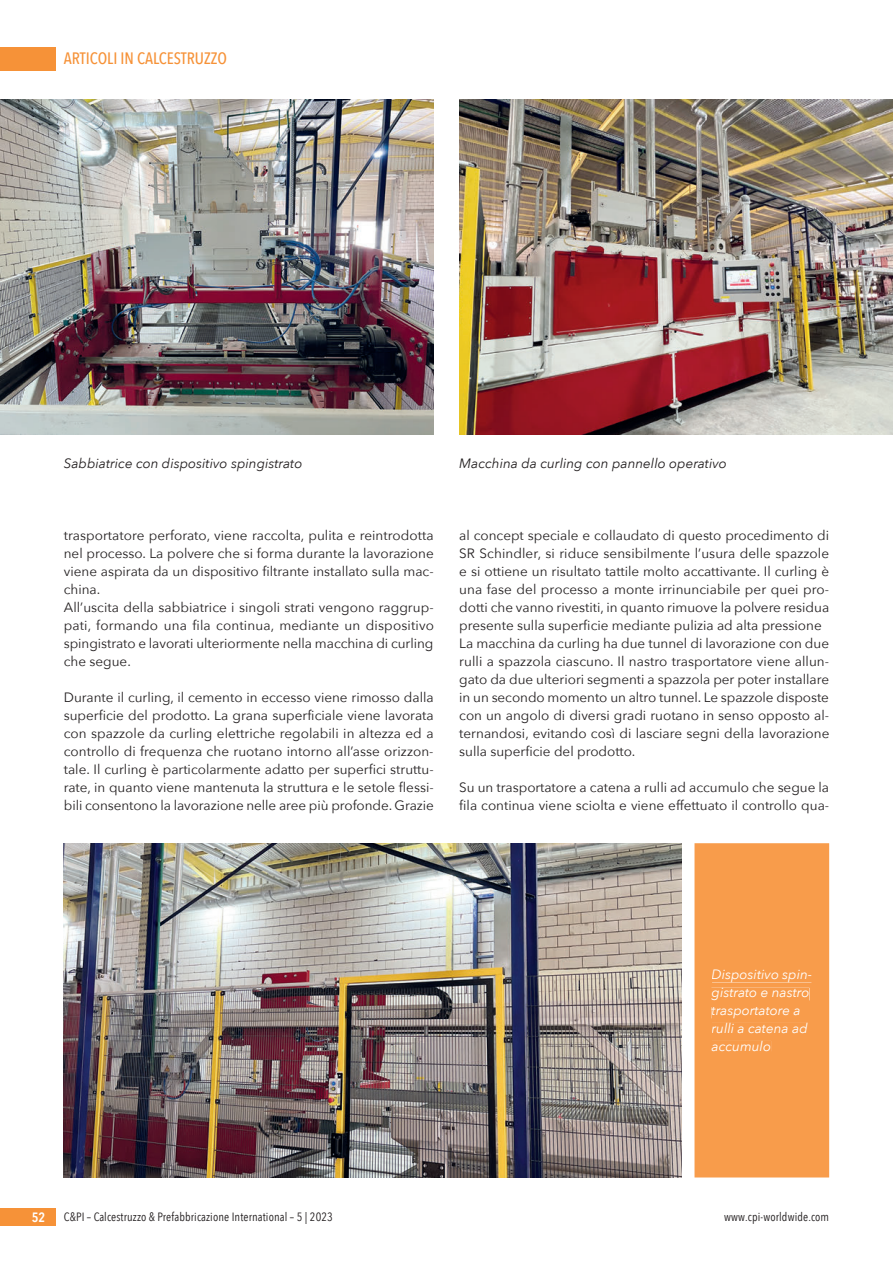
<style>
.page{position:relative;width:893px;height:1263px;background:#fff}
.page>*{position:absolute;margin:0;border:0;box-sizing:border-box;transform-origin:0 0}
.t1{font:500 16.5px "Avenir Next Condensed";color:#f69238}
.t2{font:13.5px/18px "Avenir Next";color:#231f20}
.t3{font:italic 13.5px "Avenir Next";color:#231f20}
.t4{font:italic 13.5px/18px "Avenir Next";color:#fff}
.t5{font:600 13.5px "Avenir Next Condensed";color:#fff}
.t6{font:12px "Avenir Next Condensed";letter-spacing:.01em;color:#231f20}
</style>
<div class="page">
<div style="left:0;top:47px;width:55px;height:23px;background:#f69238"></div>
<div style="left:0;top:1208px;width:55px;height:18px;background:#f69238"></div>
<img style="left:0;top:100px;width:434px;height:334px">
<img style="left:459px;top:100px;width:433px;height:335px">
<img style="left:64px;top:843px;width:617px;height:334px">
<div style="left:695px;top:843px;width:134px;height:334px;background:#f89c4b"></div>
<div style="left:712px;top:970px;width:99px;height:12px;background:#f89c4b"></div>
<div style="left:711px;top:988px;width:98px;height:12px;background:#f89c4b"></div>
<div style="left:712px;top:1007px;width:89px;height:11px;background:#f89c4b"></div>
<div style="left:712px;top:1023px;width:96px;height:10px;background:#f89c4b"></div>
<div style="left:712px;top:1041px;width:59px;height:10px;background:#f89c4b"></div>
<p class="t1" style="left:64px;top:49px;width:165px">ARTICOLI IN CALCESTRUZZO</p>
<p class="t3" style="left:64px;top:452px;width:240px">Sabbiatrice con dispositivo spingistrato</p>
<p class="t3" style="left:459px;top:452px;width:269px">Macchina da curling con pannello operativo</p>
<p class="t2" style="left:64px;top:526px;width:372px">trasportatore perforato, viene raccolta, pulita e reintrodotta nel processo. La polvere che si forma durante la lavorazione viene aspirata da un dispositivo filtrante installato sulla mac&shy;china.<br>All’uscita della sabbiatrice i singoli strati vengono raggrup&shy;pati, formando una fila continua, mediante un dispositivo spingistrato e lavorati ulteriormente nella macchina di curling che segue.</p>
<p class="t2" style="left:64px;top:688px;width:372px;text-align:justify">Durante il curling, il cemento in eccesso viene rimosso dalla superficie del prodotto. La grana superficiale viene lavorata con spazzole da curling elettriche regolabili in altezza ed a controllo di frequenza che ruotano intorno all’asse orizzon&shy;tale. Il curling è particolarmente adatto per superfici struttu&shy;rate, in quanto viene mantenuta la struttura e le setole flessi&shy;bili consentono la lavorazione nelle aree più profonde. Grazie</p>
<p class="t2" style="left:459px;top:526px;width:372px">al concept speciale e collaudato di questo procedimento di SR Schindler, si riduce sensibilmente l’usura delle spazzole e si ottiene un risultato tattile molto accattivante. Il curling è una fase del processo a monte irrinunciabile per quei pro&shy;dotti che vanno rivestiti, in quanto rimuove la polvere residua presente sulla superficie mediante pulizia ad alta pressione La macchina da curling ha due tunnel di lavorazione con due rulli a spazzola ciascuno. Il nastro trasportatore viene allun&shy;gato da due ulteriori segmenti a spazzola per poter installare in un secondo momento un altro tunnel. Le spazzole disposte con un angolo di diversi gradi ruotano in senso opposto al&shy;ternandosi, evitando così di lasciare segni della lavorazione sulla superficie del prodotto.</p>
<p class="t2" style="left:459px;top:778px;width:371px">Su un trasportatore a catena a rulli ad accumulo che segue la fila continua viene sciolta e viene effettuato il controllo qua-</p>
<p class="t4" style="left:712px;top:965px;width:102px">Dispositivo spin&shy;gistrato e nastro trasportatore a rulli a catena ad accumulo</p>
<p class="t5" style="left:32px;top:1206px;width:15px">52</p>
<p class="t6" style="left:64px;top:1207px;width:271px">C&amp;PI – Calcestruzzo &amp; Prefabbricazione International – 5 | 2023</p>
<p class="t6" style="left:724px;top:1207px;width:107px">www.cpi-worldwide.com</p>
</div>
